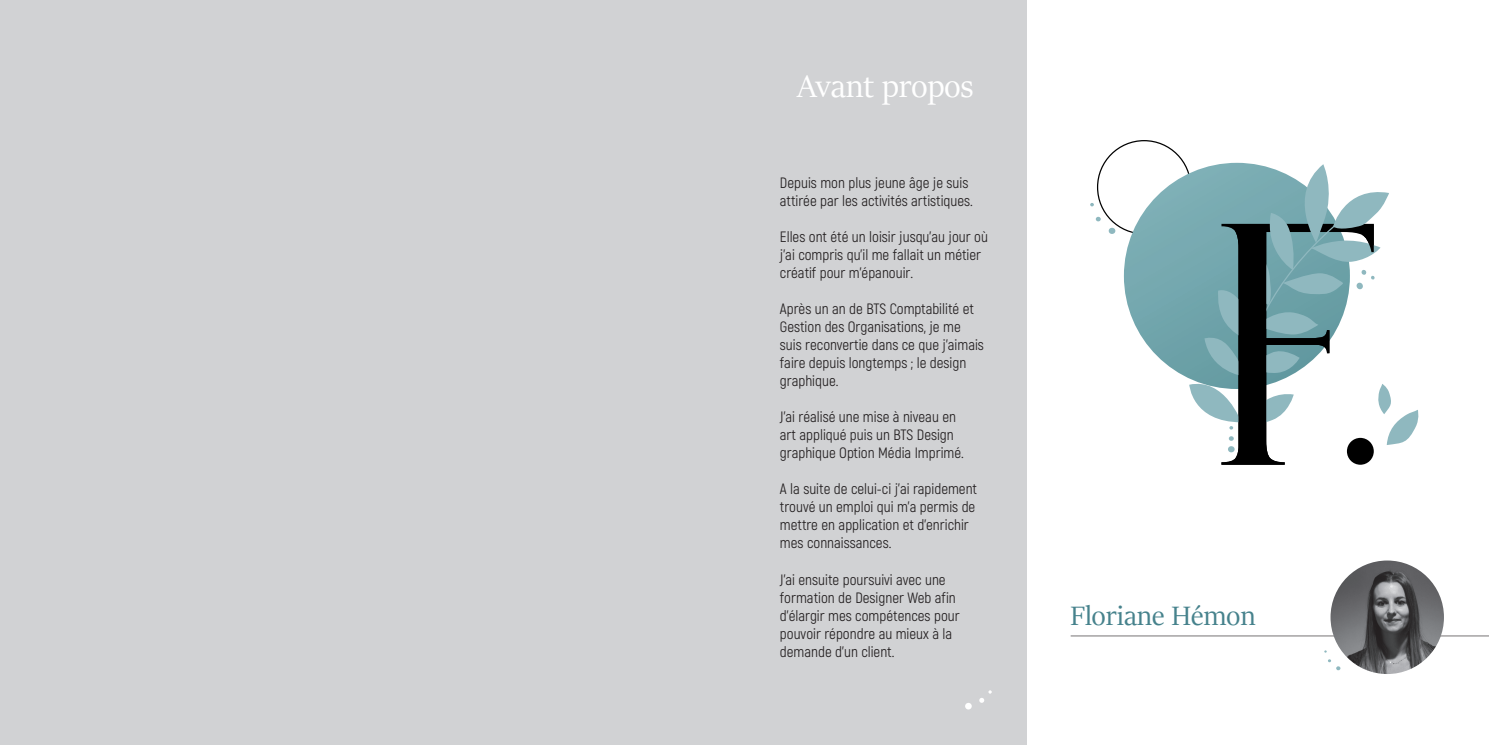
<style>
.page{position:relative;width:1489px;height:745px;background:#fff}
.page>*{position:absolute;margin:0;border:0;box-sizing:border-box;transform-origin:0 0}
.t1{font:35px "Sitka Banner";color:#fff}
.t2{font:30px "Sitka Banner";color:#46828c}
.t3{font:15px/18px "Akrobat";color:#231f20}
</style>
<div class="page">
<div style="left:0;top:0;width:1026px;height:744px;background:#d1d2d4"></div>
<div style="left:965px;top:702px;width:6px;height:7px;background:#fff;border-radius:50%"></div>
<svg style="left:979px;top:690px;width:12px;height:12px"></svg>
<hr style="left:1070px;top:635px;width:418px;height:1px;background:#231f20">
<img style="left:1330px;top:560px;width:113px;height:113px;border-radius:57px">
<svg style="left:1328px;top:659px;width:12px;height:10px"></svg>
<div style="left:1123px;top:163px;width:226px;height:226px;background:#77a9b0;border-radius:113px"></div>
<svg style="left:1095px;top:217px;width:5px;height:4px"></svg>
<div style="left:1108px;top:228px;width:7px;height:6px;background:#8fb8bf;border-radius:50%"></div>
<svg style="left:1189px;top:164px;width:230px;height:300px"></svg>
<div style="left:1227px;top:446px;width:7px;height:6px;background:#8fb8bf;border-radius:50%"></div>
<p class="t1" style="left:797px;top:62px;width:177px">Avant propos</p>
<p class="t3" style="left:780px;top:174px;width:194px">Depuis mon plus jeune âge je suis attirée par les activités artistiques.</p>
<p class="t3" style="left:780px;top:228px;width:209px">Elles ont été un loisir jusqu’au jour où j’ai compris qu’il me fallait un métier créatif pour m’épanouir.</p>
<p class="t3" style="left:780px;top:300px;width:205px">Après un an de BTS Comptabilité et<br>Gestion des Organisations, je me suis reconvertie dans ce que j’aimais faire depuis longtemps ; le design graphique.</p>
<p class="t3" style="left:780px;top:408px;width:185px">J’ai réalisé une mise à niveau en art appliqué puis un BTS Design graphique Option Média Imprimé.</p>
<p class="t3" style="left:780px;top:480px;width:199px">A la suite de celui-ci j’ai rapidement trouvé un emploi qui m’a permis de mettre en application et d’enrichir mes connaissances.</p>
<p class="t3" style="left:780px;top:570px;width:181px">J’ai ensuite poursuivi avec une formation de Designer Web afin d’élargir mes compétences pour pouvoir répondre au mieux à la demande d’un client.</p>
<p class="t2" style="left:1070px;top:594px;width:186px">Floriane Hémon</p>
</div>
